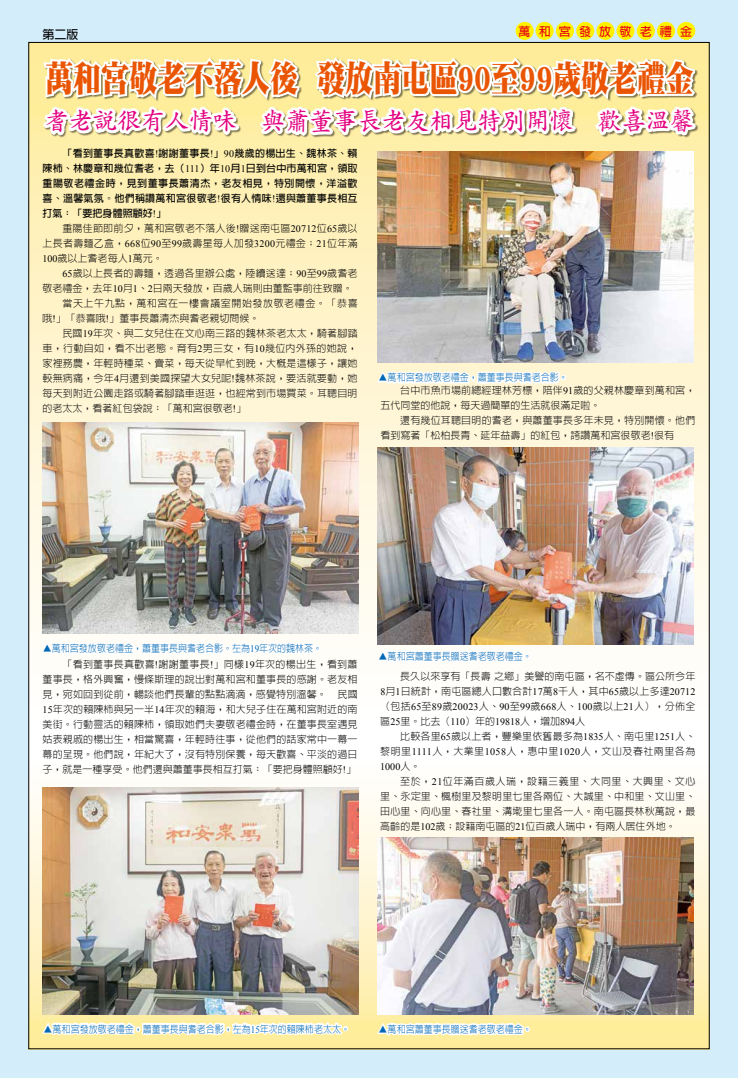
<style>
.page{position:relative;width:738px;height:1078px;background:#fff}
.page>*{position:absolute;margin:0;border:0;box-sizing:border-box;transform-origin:0 0}
.t1{font:36px "DF Ming Std W12";color:#ea5504;scale:.78 1}
.t2{font:700 24px "Zen Kai";color:#e4007f}
.t3{font:700 12px "Lin Gothic";color:#e60012}
.t4{font:700 12px "Lin Gothic";color:#000}
.t5{font:300 10px/15px "Lin Gothic";letter-spacing:.015em;color:#000;text-align:justify}
.t6{font:700 10px/15px "Lin Gothic";letter-spacing:.025em;color:#000;text-align:justify}
.t7{font:300 10px "Lin Gothic";color:#0068b7;scale:.9 1}
.t8{font:10px "Times New Roman";letter-spacing:.025em;color:#000}
.t9{font:300 10px "Lin Gothic";letter-spacing:.045em;color:#000}
.t10{font:300 10px "Lin Gothic";letter-spacing:.055em;color:#000}
.s1{font-family:"Times New Roman";font-weight:400}
.s2{font-family:"Lin Gothic";font-weight:300}
</style>
<div class="page">
<div style="left:0;top:0;width:737px;height:1077px;background:#d3edfb"></div>
<div style="left:28px;top:755px;width:681px;height:294px;background:linear-gradient(to bottom,#fefcff,#fae89a)"></div>
<div style="left:28px;top:43px;width:681px;height:711px;background:linear-gradient(to bottom,#ffec9c,#fefeff)"></div>
<img style="left:43px;top:536px;width:315px;height:97px">
<img style="left:377px;top:536px;width:316px;height:108px">
<img style="left:377px;top:837px;width:316px;height:177px">
<img style="left:43px;top:787px;width:315px;height:226px">
<img style="left:39px;top:543px;width:283px;height:263px">
<img style="left:40px;top:21px;width:658px;height:515px">
<svg style="left:374px;top:633px;width:158px;height:182px;background:#f8f5f1"></svg>
<svg style="left:374px;top:1005px;width:158px;height:45px;background:#e5ddb5"></svg>
<img style="left:40px;top:923px;width:310px;height:127px">
<p class="t4" style="left:43px;top:29px;width:37px">第二版</p>
<p class="t3" style="left:518px;top:25px;width:175px">萬 和 宮 發 放 敬 老 禮 金</p>
<h1 class="t1" style="left:45px;top:59px;width:832px">萬和宮敬老不落人後 發放南屯區90至99歲敬老禮金</h1>
<h2 class="t2" style="left:45px;top:109px;width:650px">耆老說很有人情味 與蕭董事長老友相見特別開懷 歡喜溫馨</h2>
<p class="t6" style="left:43px;top:146px;width:316px;text-indent:20px">「看到董事長真歡喜<span class="s1">!</span>謝謝董事長<span class="s1">!</span>」<span class="s1">90</span>幾歲的楊出生、魏林茶、賴陳柿、林慶章和幾位耆老，去（<span class="s1">111</span>）年<span class="s1">10</span>月<span class="s1">1</span>日到台中市萬和宮，領取重陽敬老禮金時，見到董事長蕭清杰，老友相見，特別開懷，洋溢歡喜、溫馨氣氛。他們稱讚萬和宮很敬老<span class="s1">!</span>很有人情味<span class="s1">!</span>還與蕭董事長相互打氣：「要把身體照顧好<span class="s1">!</span>」</p>
<p class="t5" style="left:43px;top:221px;width:316px;text-indent:20px">重陽佳節即前夕，萬和宮敬老不落人後<span class="s1">!</span>贈送南屯區<span class="s1">20712</span>位<span class="s1">65</span>歲以上長者壽麵乙盒，<span class="s1">668</span>位<span class="s1">90</span>至<span class="s1">99</span>歲壽星每人加發<span class="s1">3200</span>元禮金；<span class="s1">21</span>位年滿<span class="s1">100</span>歲以上耆老每人<span class="s1">1</span>萬元。</p>
<p class="t5" style="left:62px;top:266px;width:296px"><span class="s1">65</span>歲以上長者的壽麵，透過各里辦公處，陸續送達；<span class="s1">90</span>至<span class="s1">99</span>歲耆老</p>
<p class="t5" style="left:43px;top:281px;width:311px">敬老禮金，去年<span class="s1">10</span>月<span class="s1">1</span>、<span class="s1">2</span>日兩天發放，百歲人瑞則由董監事前往致贈。</p>
<p class="t10" style="left:62px;top:298px;width:296px">當天上午九點，萬和宮在一樓會議室開始發放敬老禮金。「恭喜</p>
<p class="t5" style="left:43px;top:311px;width:218px">哦<span class="s1">!</span>」「恭喜哦<span class="s1">!</span>」董事長蕭清杰與耆老親切問候。</p>
<p class="t5" style="left:62px;top:326px;width:296px">民國<span class="s1">19</span>年次、與二女兒住在文心南三路的魏林茶老太太，騎著腳踏</p>
<p class="t5" style="left:43px;top:341px;width:316px">車，行動自如，看不出老態。育有<span class="s1">2</span>男三女，有<span class="s1">10</span>幾位內外孫的她說，</p>
<p class="t5" style="left:43px;top:356px;width:316px">家裡務農，年輕時種菜、賣菜，每天從早忙到晚，大概是這樣子，讓她</p>
<p class="t5" style="left:43px;top:371px;width:316px">較無病痛，今年<span class="s1">4</span>月還到美國探望大女兒呢<span class="s1">!</span>魏林茶說，要活就要動，她</p>
<p class="t5" style="left:43px;top:386px;width:316px">每天到附近公園走路或騎著腳踏車逛逛，也經常到市場買菜。耳聰目明</p>
<p class="t5" style="left:43px;top:401px;width:205px">的老太太，看著紅包袋說：「萬和宮很敬老<span class="s1">!</span>」</p>
<p class="t7" style="left:378px;top:372px;width:212px">▲萬和宮發放敬老禮金，蕭董事長與耆老合影。</p>
<p class="t5" style="left:380px;top:383px;width:316px;text-indent:20px">台中市魚市場前總經理林芳標，陪伴<span class="s1">91</span>歲的父親林慶章到萬和宮，五代同堂的他說，每天過簡單的生活就很滿足啦。</p>
<p class="t5" style="left:380px;top:413px;width:316px;text-indent:20px">還有幾位耳聰目明的耆老，與蕭董事長多年未見，特別開懷。他們看到寫著「松柏長青、延年益壽」的紅包，誇讚萬和宮很敬老<span class="s1">!</span>很有</p>
<p class="t7" style="left:43px;top:643px;width:311px">▲萬和宮發放敬老禮金，蕭董事長與耆老合影。左為<span class="s1">19</span>年次的魏林茶。</p>
<p class="t5" style="left:43px;top:656px;width:316px;text-indent:20px">「看到董事長真歡喜<span class="s1">!</span>謝謝董事長<span class="s1">!</span>」同樣<span class="s1">19</span>年次的楊出生，看到蕭董事長，格外興奮，慢條斯理的說出對萬和宮和董事長的感謝。老友相見，宛如回到從前，暢談他們長輩的點點滴滴，感覺特別溫馨。 民國<span class="s1">15</span>年次的賴陳柿與另一半<span class="s1">14</span>年次的賴海，和大兒子住在萬和宮附近的南美街。行動靈活的賴陳柿，領取她們夫妻敬老禮金時，在董事長室遇見姑表親戚的楊出生，相當驚喜，年輕時往事，從他們的話家常中一幕一幕的呈現。他們說，年紀大了，沒有特別保養，每天歡喜、平淡的過日子，就是一種享受。他們還與蕭董事長相互打氣：「要把身體照顧好<span class="s1">!</span>」</p>
<p class="t7" style="left:378px;top:651px;width:172px">▲萬和宮蕭董事長贈送耆老敬老禮金。</p>
<p class="t5" style="left:380px;top:668px;width:316px;text-align:right">長久以來享有「長壽之鄉」美譽的南屯區，名不虛傳。區公所今年<br><span class="s1">8</span>月<span class="s1">1</span>日統計，南屯區總人口數合計<span class="s1">17</span>萬<span class="s1">8</span>千人，其中<span class="s1">65</span>歲以上多達<span class="s1">20712</span></p>
<p class="t8" style="left:380px;top:699px;width:316px"><span class="s2">（包括</span>65<span class="s2">至</span>89<span class="s2">歲</span>20023<span class="s2">人、</span>90<span class="s2">至</span>99<span class="s2">歲</span>668<span class="s2">人、</span>100<span class="s2">歲以上</span>21<span class="s2">人），分佈全</span></p>
<p class="t5" style="left:380px;top:713px;width:206px">區<span class="s1">25</span>里。比去（<span class="s1">110</span>）年的<span class="s1">19818</span>人，增加<span class="s1">894</span>人</p>
<p class="t5" style="left:400px;top:728px;width:296px">比較各里<span class="s1">65</span>歲以上者，豐樂里依舊最多為<span class="s1">1835</span>人、南屯里<span class="s1">1251</span>人、</p>
<p class="t9" style="left:380px;top:745px;width:316px">黎明里<span class="s1">1111</span>人，大業里<span class="s1">1058</span>人，惠中里<span class="s1">1020</span>人，文山及春社兩里各為</p>
<p class="t8" style="left:380px;top:759px;width:42px">1000<span class="s2">人。</span></p>
<p class="t5" style="left:380px;top:773px;width:316px;text-indent:20px">至於，<span class="s1">21</span>位年滿百歲人瑞，設籍三義里、大同里、大興里、文心里、永定里、楓樹里及黎明里七里各兩位、大誠里、中和里、文山里、田心里、向心里、春社里、溝墘里七里各一人。南屯區長林秋萬說，最高齡的是<span class="s1">102</span>歲；設籍南屯區的<span class="s1">21</span>位百歲人瑞中，有兩人居住外地。</p>
<p class="t7" style="left:44px;top:1023px;width:342px">▲萬和宮發放敬老禮金，蕭董事長與耆老合影，左為<span class="s1">15</span>年次的賴陳柿老太太。</p>
<p class="t7" style="left:378px;top:1023px;width:172px">▲萬和宮蕭董事長贈送耆老敬老禮金。</p>
</div>
